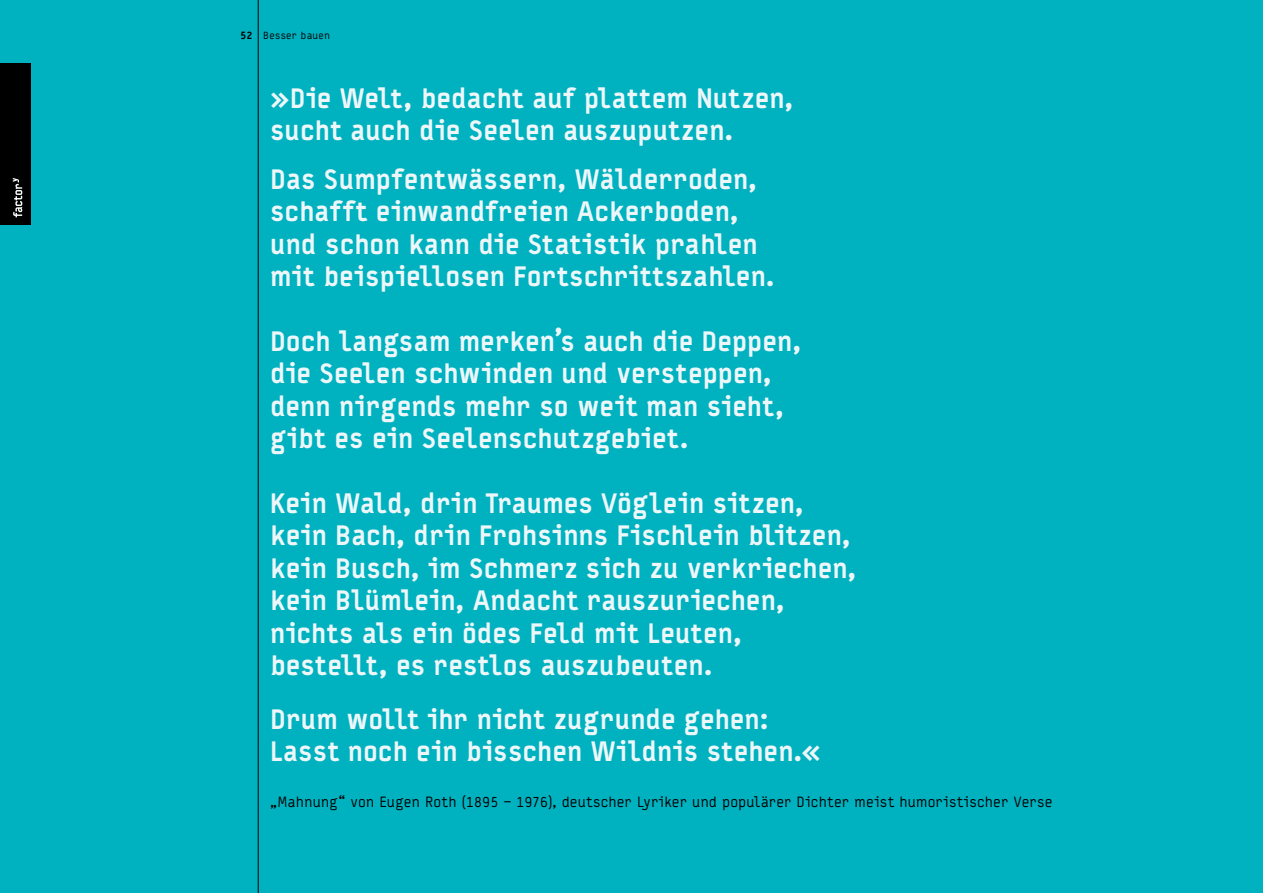
<style>
.page{position:relative;width:1263px;height:893px;background:#00b1c0}
.page>*{position:absolute;margin:0;border:0;box-sizing:border-box;transform-origin:0 0}
.t1{font:900 27px/32.4px "Typestar";letter-spacing:.005em;color:#edf7f9}
.t2{font:15px "Typestar";letter-spacing:.005em;color:#000}
.t3{font:10.5px "Typestar";letter-spacing:.025em;color:#000}
.s1{font-weight:900}
</style>
<div class="page">
<hr style="left:258px;top:0;width:1px;height:893px;background:#000">
<div style="left:0;top:64px;width:9px;height:161px;background:#000"></div>
<div style="left:4px;top:64px;width:26px;height:161px;background:#000"></div>
<svg style="left:13px;top:178px;width:9px;height:39px"></svg>
<p class="t3" style="left:241px;top:29px;width:91px"><span class="s1">52</span> Besser bauen</p>
<p class="t1" style="left:270px;top:82px;width:525px">»Die Welt, bedacht auf plattem Nutzen, sucht auch die Seelen auszuputzen.</p>
<p class="t1" style="left:270px;top:163px;width:506px">Das Sumpfentwässern, Wälderroden, schafft einwandfreien Ackerboden, und schon kann die Statistik prahlen mit beispiellosen Fortschrittszahlen.</p>
<p class="t1" style="left:270px;top:325px;width:533px">Doch langsam merken’s auch die Deppen, die Seelen schwinden und versteppen, denn nirgends mehr so weit man sieht, gibt es ein Seelenschutzgebiet.</p>
<p class="t1" style="left:270px;top:487px;width:588px">Kein Wald, drin Traumes Vöglein sitzen, kein Bach, drin Frohsinns Fischlein blitzen, kein Busch, im Schmerz sich zu verkriechen, kein Blümlein, Andacht rauszuriechen, nichts als ein ödes Feld mit Leuten, bestellt, es restlos auszubeuten.</p>
<p class="t1" style="left:270px;top:703px;width:552px">Drum wollt ihr nicht zugrunde gehen:<br>Lasst noch ein bisschen Wildnis stehen.«</p>
<p class="t2" style="left:270px;top:794px;width:784px">„Mahnung“ von Eugen Roth (1895 – 1976), deutscher Lyriker und populärer Dichter meist humoristischer Verse</p>
</div>
